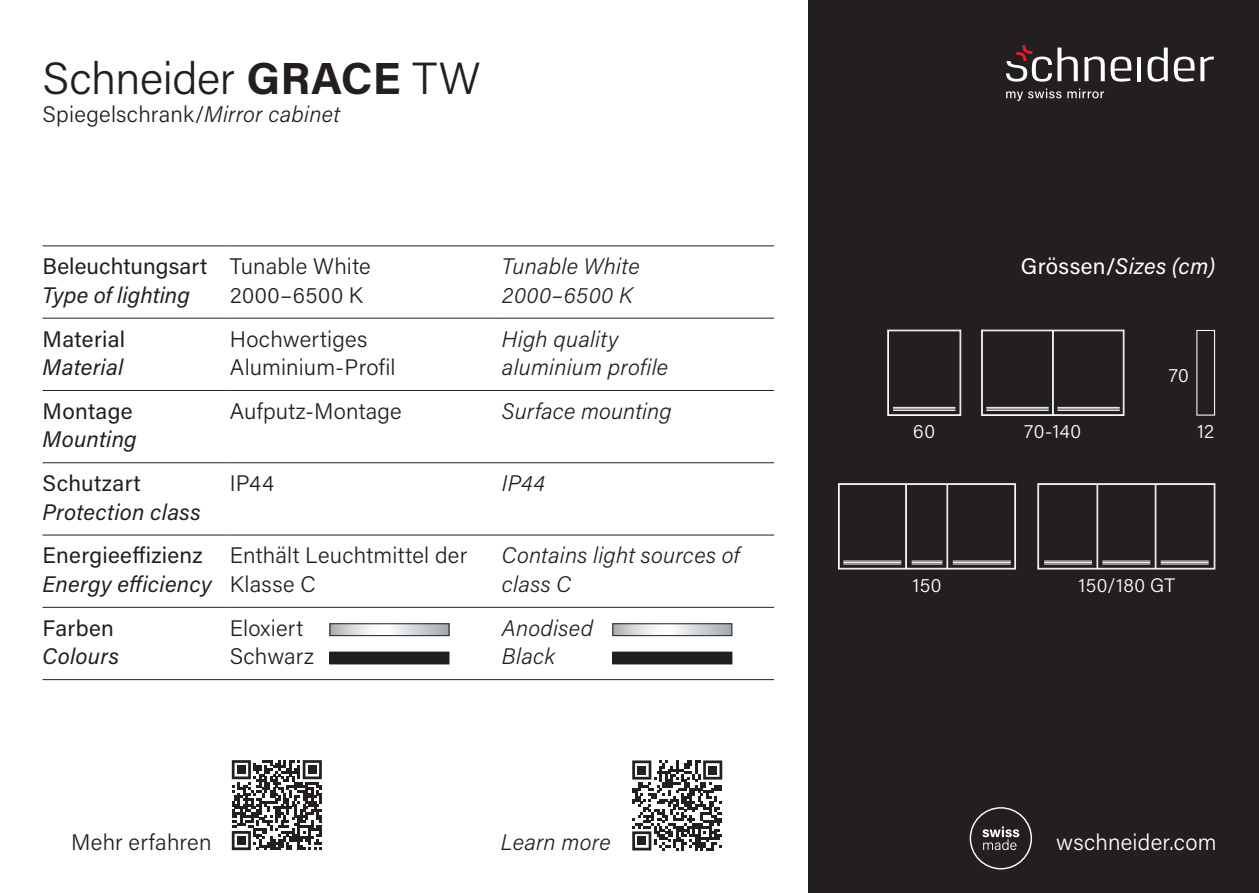
<style>
.page{position:relative;width:1259px;height:893px;background:#fff}
.page>*{position:absolute;margin:0;border:0;box-sizing:border-box;transform-origin:0 0}
.Headline_2____bold____schwarz{font:300 45px "Acumin Pro";letter-spacing:-.01em;color:#231f20}
.Fliesstext____light-bold____schwarz{font:300 22.5px/28.5px "Acumin Pro";letter-spacing:.01em;color:#231f20}
.Fliesstext____light-bold____schwarz-2{font:italic 300 22.5px/28.5px "Acumin Pro";letter-spacing:.01em;color:#231f20}
.Fliesstext____light-bold____schwarz-3{font:italic 22.5px "Acumin Pro";letter-spacing:.01em;color:#231f20}
.t1{font:22.5px "Acumin Pro";letter-spacing:.01em;color:#231f20}
.t2{font:italic 22.5px "Acumin Pro";letter-spacing:.015em;color:#fff}
.t3{font:300 22.5px "Acumin Pro";letter-spacing:.01em;color:#fff}
.Fliesstext____light-bold____schwarz-4{font:300 19.5px "Acumin Pro";letter-spacing:.02em;color:#fff}
.s1{font-weight:700}
.s2{font-style:italic}
.s3{font-style:normal}
.s4{font-weight:500;font-style:normal}
</style>
<div class="page">
<div style="left:808px;top:0;width:451px;height:893px;background:#231f20"></div>
<hr style="left:43px;top:245px;width:187px;height:1px;background:#231f20">
<hr style="left:230px;top:245px;width:272px;height:1px;background:#231f20">
<hr style="left:502px;top:245px;width:272px;height:1px;background:#231f20">
<hr style="left:43px;top:318px;width:187px;height:1px;background:#231f20">
<hr style="left:230px;top:318px;width:272px;height:1px;background:#231f20">
<hr style="left:502px;top:318px;width:272px;height:1px;background:#231f20">
<hr style="left:43px;top:390px;width:187px;height:1px;background:#231f20">
<hr style="left:230px;top:390px;width:272px;height:1px;background:#231f20">
<hr style="left:502px;top:390px;width:272px;height:1px;background:#231f20">
<hr style="left:43px;top:462px;width:187px;height:1px;background:#231f20">
<hr style="left:230px;top:462px;width:272px;height:1px;background:#231f20">
<hr style="left:502px;top:462px;width:272px;height:1px;background:#231f20">
<hr style="left:43px;top:534px;width:187px;height:2px;background:#231f20">
<hr style="left:230px;top:534px;width:272px;height:2px;background:#231f20">
<hr style="left:502px;top:534px;width:272px;height:2px;background:#231f20">
<hr style="left:43px;top:607px;width:187px;height:1px;background:#231f20">
<hr style="left:230px;top:607px;width:272px;height:1px;background:#231f20">
<hr style="left:502px;top:607px;width:272px;height:1px;background:#231f20">
<hr style="left:43px;top:679px;width:187px;height:1px;background:#231f20">
<hr style="left:230px;top:679px;width:272px;height:1px;background:#231f20">
<hr style="left:502px;top:679px;width:272px;height:1px;background:#231f20">
<svg style="left:969px;top:807px;width:63px;height:62px"></svg>
<svg style="left:887px;top:330px;width:74px;height:86px"></svg>
<div style="left:888px;top:331px;width:72px;height:84px;border:1px solid #fff"></div>
<div style="left:1196px;top:330px;width:19px;height:86px;border:1px solid #fff"></div>
<svg style="left:981px;top:330px;width:143px;height:86px"></svg>
<div style="left:982px;top:331px;width:141px;height:84px;border:1px solid #fff"></div>
<hr style="left:1052px;top:330px;width:1px;height:85px;background:#fff">
<svg style="left:838px;top:483px;width:178px;height:86px"></svg>
<div style="left:839px;top:484px;width:176px;height:84px;border:1px solid #fff"></div>
<hr style="left:906px;top:484px;width:1px;height:85px;background:#fff">
<hr style="left:905px;top:484px;width:1px;height:85px;background:#fff">
<hr style="left:947px;top:484px;width:1px;height:85px;background:#fff">
<hr style="left:946px;top:484px;width:1px;height:85px;background:#fff">
<svg style="left:1037px;top:483px;width:178px;height:86px"></svg>
<div style="left:1038px;top:484px;width:176px;height:84px;border:1px solid #fff"></div>
<hr style="left:1097px;top:484px;width:1px;height:85px;background:#fff">
<hr style="left:1096px;top:484px;width:1px;height:85px;background:#fff">
<hr style="left:1155px;top:484px;width:1px;height:85px;background:#fff">
<hr style="left:1154px;top:484px;width:1px;height:85px;background:#fff">
<div style="left:330px;top:652px;width:119px;height:12px;background:#231f20"></div>
<div style="left:613px;top:652px;width:119px;height:12px;background:#231f20"></div>
<svg style="left:1084px;top:56px;width:20px;height:25px"></svg>
<hr style="left:1137px;top:57px;width:4px;height:24px;background:#fff">
<svg style="left:1200px;top:57px;width:14px;height:24px"></svg>
<svg style="left:1006px;top:45px;width:71px;height:37px"></svg>
<svg style="left:1110px;top:57px;width:21px;height:25px"></svg>
<svg style="left:1147px;top:48px;width:20px;height:34px"></svg>
<svg style="left:1173px;top:57px;width:21px;height:25px"></svg>
<svg style="left:1006px;top:89px;width:55px;height:12px"></svg>
<svg style="left:1067px;top:89px;width:37px;height:9px"></svg>
<svg style="left:614px;top:625px;width:116px;height:9px"></svg>
<div style="left:612px;top:623px;width:120px;height:13px;border:1px solid #231f20"></div>
<svg style="left:331px;top:625px;width:116px;height:9px"></svg>
<div style="left:329px;top:623px;width:120px;height:13px;border:1px solid #231f20"></div>
<hr style="left:893px;top:407px;width:62px;height:1px;background:#fff">
<hr style="left:893px;top:410px;width:62px;height:1px;background:#fff">
<hr style="left:893px;top:408px;width:62px;height:1px;background:#fff">
<hr style="left:986px;top:407px;width:62px;height:1px;background:#fff">
<hr style="left:986px;top:410px;width:62px;height:1px;background:#fff">
<hr style="left:986px;top:408px;width:62px;height:1px;background:#fff">
<hr style="left:1057px;top:407px;width:62px;height:1px;background:#fff">
<hr style="left:1057px;top:410px;width:62px;height:1px;background:#fff">
<hr style="left:1057px;top:408px;width:62px;height:1px;background:#fff">
<hr style="left:843px;top:560px;width:58px;height:2px;background:#fff">
<hr style="left:843px;top:563px;width:58px;height:1px;background:#fff">
<hr style="left:843px;top:562px;width:58px;height:1px;background:#fff">
<hr style="left:952px;top:560px;width:58px;height:2px;background:#fff">
<hr style="left:952px;top:563px;width:58px;height:1px;background:#fff">
<hr style="left:952px;top:562px;width:58px;height:1px;background:#fff">
<hr style="left:911px;top:560px;width:31px;height:2px;background:#fff">
<hr style="left:911px;top:563px;width:31px;height:1px;background:#fff">
<hr style="left:911px;top:562px;width:31px;height:1px;background:#fff">
<hr style="left:1044px;top:560px;width:48px;height:2px;background:#fff">
<hr style="left:1044px;top:563px;width:48px;height:1px;background:#fff">
<hr style="left:1044px;top:562px;width:48px;height:1px;background:#fff">
<hr style="left:1102px;top:560px;width:48px;height:2px;background:#fff">
<hr style="left:1102px;top:563px;width:48px;height:1px;background:#fff">
<hr style="left:1102px;top:562px;width:48px;height:1px;background:#fff">
<hr style="left:1160px;top:560px;width:48px;height:2px;background:#fff">
<hr style="left:1160px;top:563px;width:48px;height:1px;background:#fff">
<hr style="left:1160px;top:562px;width:48px;height:1px;background:#fff">
<svg style="left:232px;top:760px;width:90px;height:90px"></svg>
<svg style="left:632px;top:760px;width:90px;height:90px"></svg>
<p class="Headline_2____bold____schwarz" style="left:43px;top:47px;width:439px">Schneider <span class="s1">GRACE</span> TW</p>
<p class="Fliesstext____light-bold____schwarz" style="left:43px;top:99px;width:299px">Spiegelschrank/<span class="s2">Mirror cabinet</span></p>
<p class="t1" style="left:43px;top:251px;width:166px">Beleuchtungsart</p>
<p class="Fliesstext____light-bold____schwarz-3" style="left:43px;top:279px;width:149px">Type of lighting</p>
<p class="Fliesstext____light-bold____schwarz" style="left:230px;top:251px;width:143px">Tunable White</p>
<p class="Fliesstext____light-bold____schwarz" style="left:230px;top:280px;width:135px">2000–6500 K</p>
<p class="Fliesstext____light-bold____schwarz-2" style="left:502px;top:251px;width:139px">Tunable White</p>
<p class="Fliesstext____light-bold____schwarz-2" style="left:502px;top:280px;width:132px">2000–6500 K</p>
<p class="t1" style="left:43px;top:323px;width:84px">Material</p>
<p class="Fliesstext____light-bold____schwarz-3" style="left:43px;top:352px;width:82px">Material</p>
<p class="t1" style="left:43px;top:395px;width:92px">Montage</p>
<p class="Fliesstext____light-bold____schwarz-3" style="left:43px;top:424px;width:96px">Mounting</p>
<p class="t1" style="left:43px;top:468px;width:100px">Schutzart</p>
<p class="Fliesstext____light-bold____schwarz-3" style="left:43px;top:496px;width:160px">Protection class</p>
<p class="t1" style="left:43px;top:540px;width:162px">Energieeffizienz</p>
<p class="Fliesstext____light-bold____schwarz-3" style="left:43px;top:568px;width:171px">Energy efficiency</p>
<p class="t1" style="left:43px;top:612px;width:73px">Farben</p>
<p class="Fliesstext____light-bold____schwarz-3" style="left:43px;top:641px;width:78px">Colours</p>
<p class="Fliesstext____light-bold____schwarz" style="left:230px;top:324px;width:167px">Hochwertiges<br>Aluminium-Profil</p>
<p class="Fliesstext____light-bold____schwarz-2" style="left:502px;top:324px;width:168px">High quality aluminium profile</p>
<p class="Fliesstext____light-bold____schwarz" style="left:230px;top:396px;width:173px">Aufputz-Montage</p>
<p class="Fliesstext____light-bold____schwarz-2" style="left:502px;top:396px;width:171px">Surface mounting</p>
<p class="Fliesstext____light-bold____schwarz" style="left:230px;top:468px;width:46px">IP44</p>
<p class="Fliesstext____light-bold____schwarz-2" style="left:502px;top:468px;width:45px">IP44</p>
<p class="Fliesstext____light-bold____schwarz" style="left:230px;top:540px;width:239px">Enthält Leuchtmittel der<br>Klasse C</p>
<p class="Fliesstext____light-bold____schwarz-2" style="left:502px;top:540px;width:239px">Contains light sources of class C</p>
<p class="Fliesstext____light-bold____schwarz" style="left:230px;top:613px;width:75px">Eloxiert</p>
<p class="Fliesstext____light-bold____schwarz" style="left:230px;top:641px;width:86px">Schwarz</p>
<p class="Fliesstext____light-bold____schwarz-2" style="left:502px;top:613px;width:93px">Anodised</p>
<p class="Fliesstext____light-bold____schwarz-2" style="left:502px;top:641px;width:55px">Black</p>
<p class="Fliesstext____light-bold____schwarz" style="left:71px;top:827px;width:142px">Mehr erfahren</p>
<p class="Fliesstext____light-bold____schwarz-2" style="left:501px;top:827px;width:111px">Learn more</p>
<p class="t2" style="left:1021px;top:250px;width:196px"><span class="s3">Grössen</span><span class="s4">/</span>Sizes (cm)</p>
<p class="Fliesstext____light-bold____schwarz-4" style="left:1168px;top:361px;width:22px">70</p>
<p class="Fliesstext____light-bold____schwarz-4" style="left:913px;top:418px;width:23px">60</p>
<p class="Fliesstext____light-bold____schwarz-4" style="left:1024px;top:418px;width:59px">70-140</p>
<p class="Fliesstext____light-bold____schwarz-4" style="left:1197px;top:418px;width:19px">12</p>
<p class="Fliesstext____light-bold____schwarz-4" style="left:912px;top:571px;width:30px">150</p>
<p class="Fliesstext____light-bold____schwarz-4" style="left:1078px;top:571px;width:98px">150/180 GT</p>
<p class="t3" style="left:1056px;top:826px;width:162px">wschneider.com</p>
</div>
